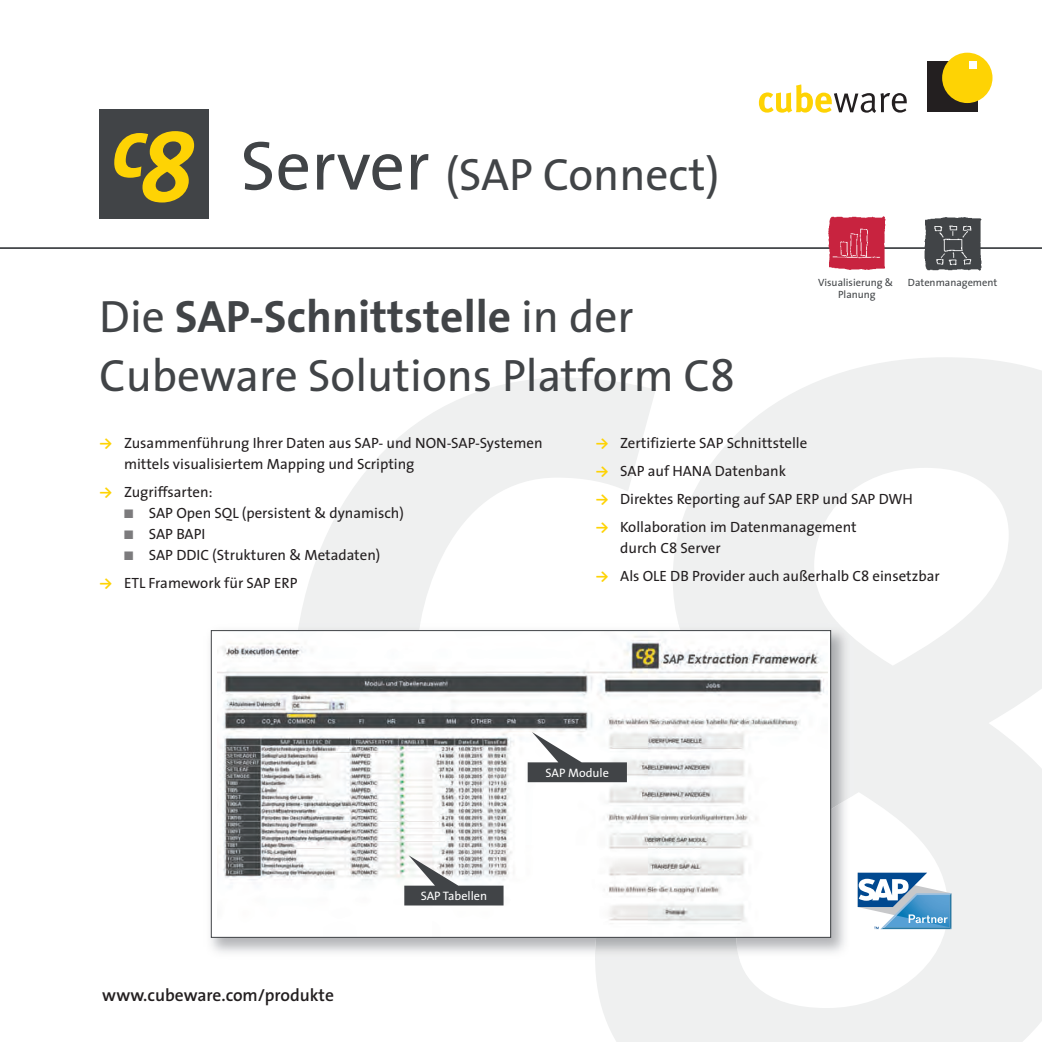
<style>
.page{position:relative;width:1042px;height:1042px;background:#fff}
.page>*{position:absolute;margin:0;border:0;box-sizing:border-box;transform-origin:0 0}
.t1{font:45.5px/59.5px "The Sans";color:#414447}
.t2{font:600 17.5px "The Sans";color:#231f20}
.t3{font:14.88px/21px "The Sans";color:#231f20}
.t4{font:12.25px "The Sans";color:#fff}
.t5{font:10.5px/12.1px "The Sans";color:#414447;text-align:center}
.s1{font-size:70px}
.s2{font-weight:700}
.s3{font-family:"Calibri";font-weight:700;font-style:italic;color:#fed304}
.s4{color:#7c7b7d}
</style>
<div class="page">
<svg style="left:595px;top:357px;width:447px;height:685px;fill:#eff0f0"></svg>
<svg style="left:300px;top:378px;width:356px;height:244px"></svg>
<div style="left:99px;top:109px;width:109px;height:109px;background:#414447"></div>
<svg style="left:114px;top:131px;width:80px;height:71px"></svg>
<div style="left:927px;top:62px;width:50px;height:50px;background:#231f20"></div>
<div style="left:942px;top:53px;width:50px;height:50px;background:#fed304;border-radius:50%"></div>
<div style="left:969px;top:62px;width:8px;height:7px;background:#fff"></div>
<svg style="left:759px;top:84px;width:148px;height:29px"></svg>
<img style="left:595px;top:622px;width:259px;height:338px">
<img style="left:218px;top:632px;width:609px;height:304px">
<svg style="left:404px;top:855px;width:99px;height:50px"></svg>
<svg style="left:528px;top:732px;width:99px;height:50px"></svg>
<svg style="left:858px;top:872px;width:93px;height:57px"></svg>
<hr style="left:0;top:247px;width:1042px;height:2px;background:#414447">
<img style="left:922px;top:217px;width:61px;height:54px">
<img style="left:925px;top:218px;width:53px;height:53px">
<img style="left:826px;top:216px;width:61px;height:54px">
<img style="left:828px;top:221px;width:55px;height:47px">
<h1 class="t1" style="left:240px;top:143px;width:480px"><span class="s1">Server</span> (SAP Connect)</h1>
<h1 class="t1" style="left:99px;top:285px;width:637px">Die <span class="s2">SAP-Schnittstelle</span> in der<br>Cubeware Solutions Platform C8</h1>
<p class="t5" style="left:818px;top:276px;width:77px">Visualisierung &amp;<br>Planung</p>
<p class="t5" style="left:908px;top:276px;width:91px">Datenmanagement</p>
<p class="t3" style="left:124px;top:432px;width:420px;text-indent:-25px"><span class="s3">→</span> Zusammenführung Ihrer Daten aus SAP- und NON-SAP-Systemen mittels visualisiertem Mapping und Scripting</p>
<p class="t3" style="left:99px;top:481px;width:115px"><span class="s3">→</span> Zugriffsarten:</p>
<p class="t3" style="left:124px;top:502px;width:281px"><span class="s4">■</span> SAP Open SQL (persistent &amp; dynamisch)</p>
<p class="t3" style="left:124px;top:523px;width:83px"><span class="s4">■</span> SAP BAPI</p>
<p class="t3" style="left:124px;top:544px;width:258px"><span class="s4">■</span> SAP DDIC (Strukturen &amp; Metadaten)</p>
<p class="t3" style="left:99px;top:572px;width:200px"><span class="s3">→</span> ETL Framework für SAP ERP</p>
<p class="t3" style="left:595px;top:432px;width:213px"><span class="s3">→</span> Zertifizierte SAP Schnittstelle</p>
<p class="t3" style="left:595px;top:460px;width:192px"><span class="s3">→</span> SAP auf HANA Datenbank</p>
<p class="t3" style="left:595px;top:488px;width:319px"><span class="s3">→</span> Direktes Reporting auf SAP ERP und SAP DWH</p>
<p class="t3" style="left:620px;top:516px;width:238px;text-indent:-25px"><span class="s3">→</span> Kollaboration im Datenmanagement durch C8 Server</p>
<p class="t3" style="left:595px;top:565px;width:346px"><span class="s3">→</span> Als OLE DB Provider auch außerhalb C8 einsetzbar</p>
<p class="t2" style="left:102px;top:980px;width:233px">www.cubeware.com/produkte</p>
<p class="t4" style="left:421px;top:885px;width:68px">SAP Tabellen</p>
<p class="t4" style="left:545px;top:762px;width:65px">SAP Module</p>
</div>
